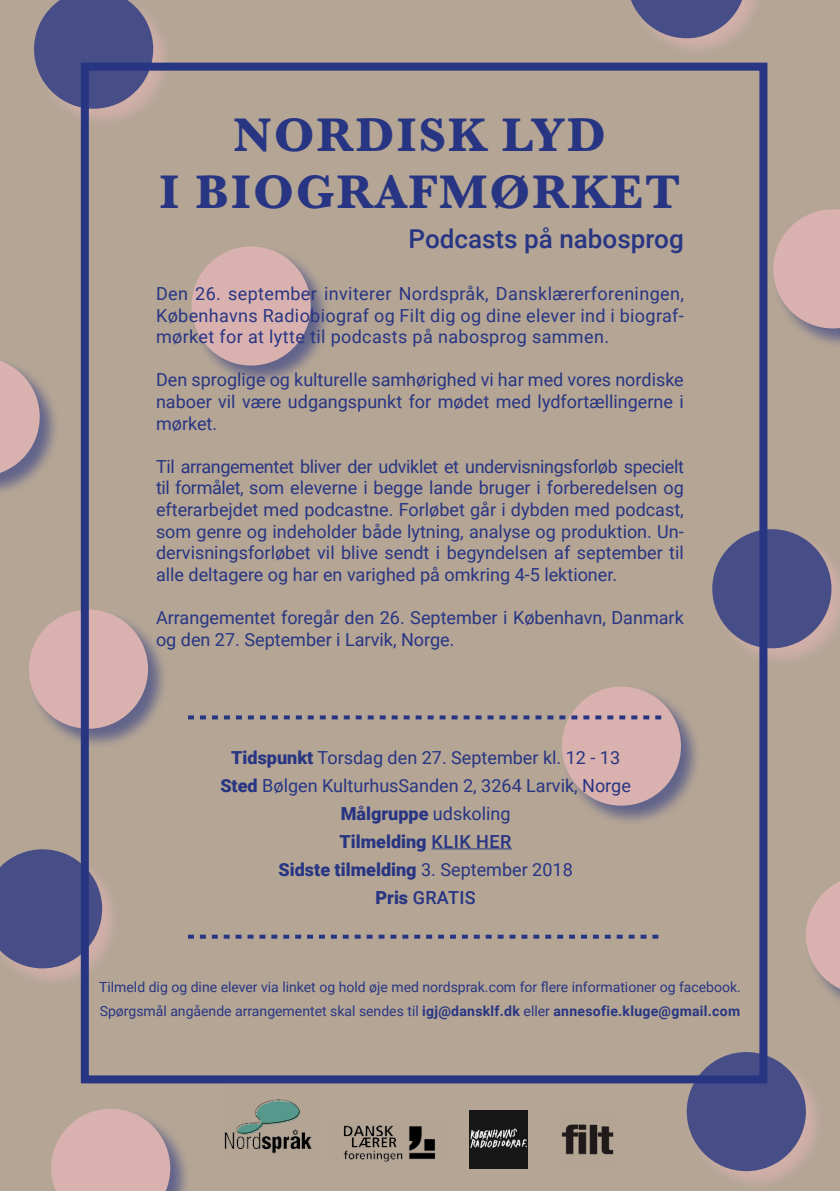
<style>
.page{position:relative;width:840px;height:1191px;background:#fff}
.page>*{position:absolute;margin:0;border:0;box-sizing:border-box;transform-origin:0 0}
.t1{font:700 49px/56.8px "Baskerville";letter-spacing:.04em;color:#283583;text-align:center}
.t2{font:500 26px "Roboto";color:#283583}
.t3{font:18px/21.6px "Roboto";color:#283583;text-align:justify}
.t4{font:14px/24px "Roboto";color:#283583}
.s1{font-weight:900}
.s2{font-weight:500}
.s3{font-weight:700}
</style>
<div class="page">
<div style="left:0;top:0;width:839px;height:1191px;background:#b4a595"></div>
<img style="left:343px;top:1125px;width:93px;height:37px">
<img style="left:224px;top:1083px;width:94px;height:71px">
<img style="left:469px;top:1110px;width:57px;height:58px">
<img style="left:562px;top:1124px;width:52px;height:31px">
<div style="left:34px;top:0;width:140px;height:129px;background:#e4b7b7;opacity:.75"></div>
<svg style="left:34px;top:0;width:119px;height:109px"></svg>
<div style="left:626px;top:0;width:140px;height:59px;background:#e4b7b7;opacity:.75"></div>
<svg style="left:626px;top:0;width:119px;height:38px"></svg>
<div style="left:0;top:356px;width:61px;height:141px;background:#283583;opacity:.75"></div>
<svg style="left:0;top:357px;width:40px;height:119px"></svg>
<div style="left:772px;top:209px;width:67px;height:140px;background:#283583;opacity:.75"></div>
<svg style="left:772px;top:209px;width:67px;height:119px"></svg>
<div style="left:28px;top:609px;width:141px;height:140px;background:#283583;opacity:.75"></div>
<div style="left:29px;top:609px;width:119px;height:120px;background:#d9b2af;border-radius:50%"></div>
<div style="left:0;top:848px;width:123px;height:141px;background:#e4b7b7;opacity:.75"></div>
<svg style="left:0;top:849px;width:102px;height:119px"></svg>
<svg style="left:806px;top:882px;width:33px;height:112px"></svg>
<div style="left:51px;top:1108px;width:140px;height:83px;background:#283583;opacity:.75"></div>
<svg style="left:51px;top:1108px;width:119px;height:83px"></svg>
<div style="left:686px;top:1051px;width:140px;height:140px;background:#e4b7b7;opacity:.75"></div>
<div style="left:686px;top:1052px;width:119px;height:119px;background:#474e87;border-radius:50%"></div>
<div style="left:711px;top:528px;width:128px;height:141px;background:#e4b7b7;opacity:.75"></div>
<div style="left:711px;top:529px;width:120px;height:119px;background:#474e87;border-radius:50%"></div>
<div style="left:561px;top:686px;width:140px;height:140px;background:#283583;opacity:.75"></div>
<div style="left:561px;top:686px;width:119px;height:119px;background:#d9b2af;border-radius:50%"></div>
<div style="left:191px;top:246px;width:140px;height:140px;background:#283583;opacity:.75"></div>
<div style="left:191px;top:246px;width:119px;height:119px;background:#d9b2af;border-radius:50%"></div>
<svg style="left:188px;top:934px;width:470px;height:4px"></svg>
<hr style="left:431px;top:848px;width:80px;height:1px;background:#283583">
<svg style="left:188px;top:715px;width:472px;height:4px"></svg>
<div style="left:81px;top:63px;width:686px;height:1020px;border:8px solid #283583"></div>
<h1 class="t1" style="left:159px;top:107px;width:522px">NORDISK LYD<br>I BIOGRAFMØRKET</h1>
<h2 class="t2" style="left:408px;top:220px;width:276px">Podcasts på nabosprog</h2>
<p class="t3" style="left:156px;top:282px;width:529px">Den 26. september inviterer Nordspråk, Dansklærerforeningen, Københavns Radiobiograf og Filt dig og dine elever ind i biograf&shy;mørket for at lytte til podcasts på nabosprog sammen.</p>
<p class="t3" style="left:156px;top:368px;width:529px">Den sproglige og kulturelle samhørighed vi har med vores nordiske naboer vil være udgangspunkt for mødet med lydfortællingerne i mørket.</p>
<p class="t3" style="left:156px;top:455px;width:529px">Til arrangementet bliver der udviklet et undervisningsforløb specielt til formålet, som eleverne i begge lande bruger i forberedelsen og efterarbejdet med podcastne. Forløbet går i dybden med podcast, som genre og indeholder både lytning, analyse og produktion. Un&shy;dervisningsforløbet vil blive sendt i begyndelsen af september til alle deltagere og har en varighed på omkring 4-5 lektioner.</p>
<p class="t3" style="left:156px;top:606px;width:529px">Arrangementet foregår den 26. September i København, Danmark og den 27. September i Larvik, Norge.</p>
<p class="t3" style="left:220px;top:742px;width:412px;line-height:28px;text-align:center"><span class="s1">Tidspunkt</span> Torsdag den 27. September kl. 12 - 13<br><span class="s1">Sted</span> Bølgen KulturhusSanden 2, 3264 Larvik, Norge<br><span class="s1">Målgruppe</span> udskoling<br><span class="s1">Tilmelding</span> <span class="s2">KLIK HER<br></span><span class="s1">Sidste tilmelding</span> 3. September 2018<br><span class="s1">Pris</span> <span class="s2">GRATIS</span></p>
<p class="t4" style="left:99px;top:974px;width:643px">Tilmeld dig og dine elever via linket og hold øje med nordsprak.com for flere informationer og facebook.<br>Spørgsmål angående arrangementet skal sendes til <span class="s3">igj@dansklf.dk</span> eller <span class="s3">annesofie.kluge@gmail.com</span></p>
</div>
